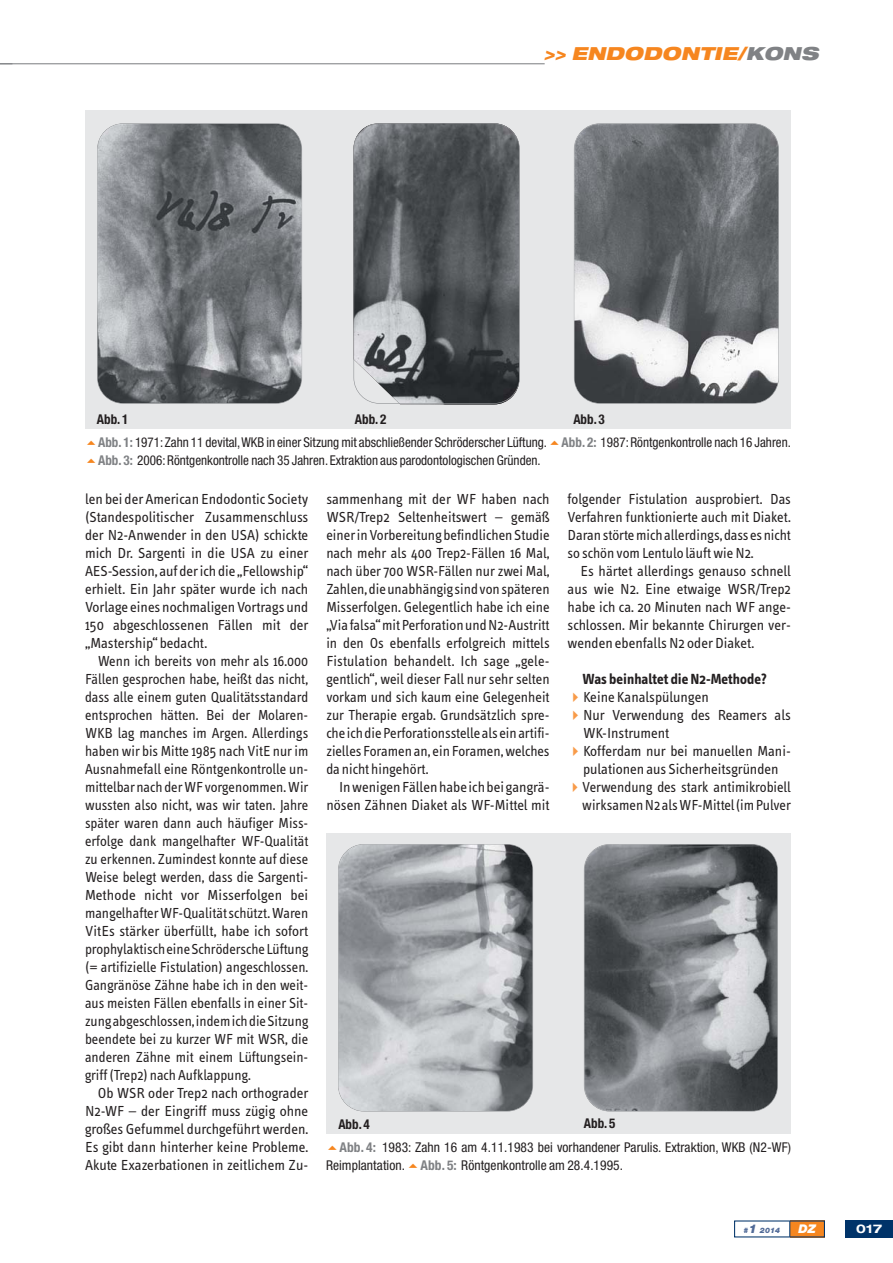
<style>
.page{position:relative;width:893px;height:1263px;background:#fff}
.page>*{position:absolute;margin:0;border:0;box-sizing:border-box;transform-origin:0 0}
.t1{font:italic 900 expanded 18px "Helvetica Neue";color:#f6861f}
.t2{font:15px/18px "Info Text";color:#231f20;text-align:justify}
.t3{font:700 15px "Info Text";color:#231f20}
.t4{font:condensed 13.5px/18px "Helvetica Neue";color:#231f20}
.t5{font:700 condensed 13.5px "Helvetica Neue";color:#231f20}
.t6{font:700 expanded 12px "Helvetica Neue";color:#fff}
.t7{font:italic 900 12px "Helvetica Neue";color:#fff}
.t8{font:italic 900 7.5px "Helvetica Neue";color:#516b98}
.s1{color:#808285}
.s2{font-weight:700;color:#808285}
.s3{color:#f89b49}
.s4{font-weight:700}
.s5{font-size:12px}
</style>
<div class="page">
<div style="left:326px;top:833px;width:465px;height:300px;background:#e6e7e8"></div>
<div style="left:85px;top:111px;width:706px;height:318px;background:#e6e7e8"></div>
<div style="left:790px;top:1220px;width:35px;height:17px;background:#f6861f"></div>
<div style="left:845px;top:1220px;width:48px;height:17px;background:#003369"></div>
<svg style="left:789px;top:1221px;width:1px;height:16px"></svg>
<hr style="left:0;top:63px;width:545px;height:1px;background:#808285">
<img style="left:98px;top:124px;width:203px;height:279px">
<img style="left:339px;top:844px;width:193px;height:267px">
<img style="left:584px;top:844px;width:193px;height:267px">
<img style="left:574px;top:124px;width:204px;height:279px">
<img style="left:355px;top:123px;width:163px;height:281px">
<div style="left:353px;top:123px;width:167px;height:281px;border:1px solid #939598;border-radius:26px"></div>
<p class="t1" style="left:544px;top:45px;width:280px">&gt;&gt; ENDODONTIE/<span class="s1">KONS</span></p>
<p class="t5" style="left:97px;top:414px;width:33px">Abb. 1</p>
<p class="t5" style="left:355px;top:414px;width:33px">Abb. 2</p>
<p class="t5" style="left:573px;top:414px;width:33px">Abb. 3</p>
<p class="t4" style="left:98px;top:434px;width:694px"><span class="s2">Abb. 1:</span> 1971: Zahn 11 devital, WKB in einer Sitzung mit abschließender Schröderscher Lüftung. <span class="s2">Abb. 2:</span> 1987: Röntgenkontrolle nach 16 Jahren.<br><span class="s2">Abb. 3:</span> 2006: Röntgenkontrolle nach 35 Jahren. Extraktion aus parodontologischen Gründen.</p>
<p class="t2" style="left:85px;top:491px;width:225px">len bei der American Endodontic Society (Standespolitischer Zusammenschluss der N2-Anwender in den USA) schickte mich Dr. Sargenti in die USA zu einer AES-Session, auf der ich die „Fellowship“ erhielt. Ein Jahr später wurde ich nach Vorlage eines nochmaligen Vortrags und 150 abgeschlossenen Fällen mit der „Mastership“ bedacht.</p>
<p class="t2" style="left:85px;top:653px;width:225px;text-indent:13px">Wenn ich bereits von mehr als 16.000<br>Fällen gesprochen habe, heißt das nicht, dass alle einem guten Qualitätsstandard entsprochen hätten. Bei der Molaren-WKB lag manches im Argen. Allerdings haben wir bis Mitte 1985 nach VitE nur im Ausnahmefall eine Röntgenkontrolle un&shy;mittelbar nach der WF vorgenommen. Wir wussten also nicht, was wir taten. Jahre später waren dann auch häufiger Miss&shy;erfolge dank mangelhafter WF-Qualität zu erkennen. Zumindest konnte auf diese Weise belegt werden, dass die Sargenti-Methode nicht vor Misserfolgen bei mangelhafter WF-Qualität schützt. Waren VitEs stärker überfüllt, habe ich sofort prophylaktisch eine Schrödersche Lüftung (= artifizielle Fistulation) angeschlossen.<br>Gangränöse Zähne habe ich in den weit&shy;aus meisten Fällen ebenfalls in einer Sit&shy;zung abgeschlossen, indem ich die Sitzung beendete bei zu kurzer WF mit WSR, die anderen Zähne mit einem Lüftungsein&shy;griff (Trep2) nach Aufklappung.</p>
<p class="t2" style="left:85px;top:1085px;width:225px;text-indent:13px">Ob WSR oder Trep2 nach orthograder N2-WF – der Eingriff muss zügig ohne großes Gefummel durchgeführt werden.<br>Es gibt dann hinterher keine Probleme.<br>Akute Exazerbationen in zeitlichem Zu-</p>
<p class="t2" style="left:326px;top:491px;width:225px">sammenhang mit der WF haben nach WSR/Trep2 Seltenheitswert – gemäß einer in Vorbereitung befindlichen Studie nach mehr als 400 Trep2-Fällen 16 Mal, nach über 700 WSR-Fällen nur zwei Mal, Zahlen, die unabhängig sind von späteren Misserfolgen. Gelegentlich habe ich eine „Via falsa“ mit Perforation und N2-Austritt in den Os ebenfalls erfolgreich mittels Fistulation behandelt. Ich sage „gele&shy;gentlich“, weil dieser Fall nur sehr selten vorkam und sich kaum eine Gelegenheit zur Therapie ergab. Grundsätzlich spre&shy;che ich die Perforationsstelle als ein artifi&shy;zielles Foramen an, ein Foramen, welches da nicht hingehört.</p>
<p class="t2" style="left:326px;top:779px;width:225px;text-align:right">In wenigen Fällen habe ich bei gangrä&shy;nösen Zähnen Diaket als WF-Mittel mit</p>
<p class="t2" style="left:568px;top:491px;width:225px">folgender Fistulation ausprobiert. Das Verfahren funktionierte auch mit Diaket.<br>Daran störte mich allerdings, dass es nicht so schön vom Lentulo läuft wie N2.</p>
<p class="t2" style="left:568px;top:563px;width:225px;text-indent:13px">Es härtet allerdings genauso schnell aus wie N2. Eine etwaige WSR/Trep2 habe ich ca. 20 Minuten nach WF ange&shy;schlossen. Mir bekannte Chirurgen ver&shy;wenden ebenfalls N2 oder Diaket.</p>
<p class="t3" style="left:582px;top:673px;width:186px">Was beinhaltet die N2-Methode?</p>
<p class="t2" style="left:568px;top:689px;width:143px"><span class="s3">✔</span>Keine Kanalspülungen</p>
<p class="t2" style="left:583px;top:707px;width:209px;text-indent:-15px"><span class="s3">✔</span>Nur Verwendung des Reamers als<br>WK-Instrument</p>
<p class="t2" style="left:568px;top:743px;width:225px;text-align:center"><span class="s3">✔</span>Kofferdam nur bei manuellen Mani&shy;pulationen aus Sicherheitsgründen</p>
<p class="t2" style="left:568px;top:779px;width:225px;text-align:right"><span class="s3">✔</span>Verwendung des stark antimikrobiell wirksamen N2 als WF-Mittel (im Pulver</p>
<p class="t5" style="left:584px;top:1118px;width:33px">Abb. 5</p>
<p class="t4" style="left:338px;top:1113px;width:454px;line-height:23.4px"><span class="s4">Abb. 4<br></span><span class="s2">Abb. 4:</span> 1983: Zahn 16 am 4.11.1983 bei vorhandener Parulis. Extraktion, WKB (N2-WF)</p>
<p class="t4" style="left:326px;top:1158px;width:299px">Reimplantation. <span class="s2">Abb. 5:</span> Röntgenkontrolle am 28.4.1995.</p>
<p class="t8" style="left:744px;top:1227px;width:38px">#<span class="s5">1</span> 2014</p>
<p class="t7" style="left:798px;top:1224px;width:19px">DZ</p>
<p class="t6" style="left:856px;top:1224px;width:27px">017</p>
</div>
